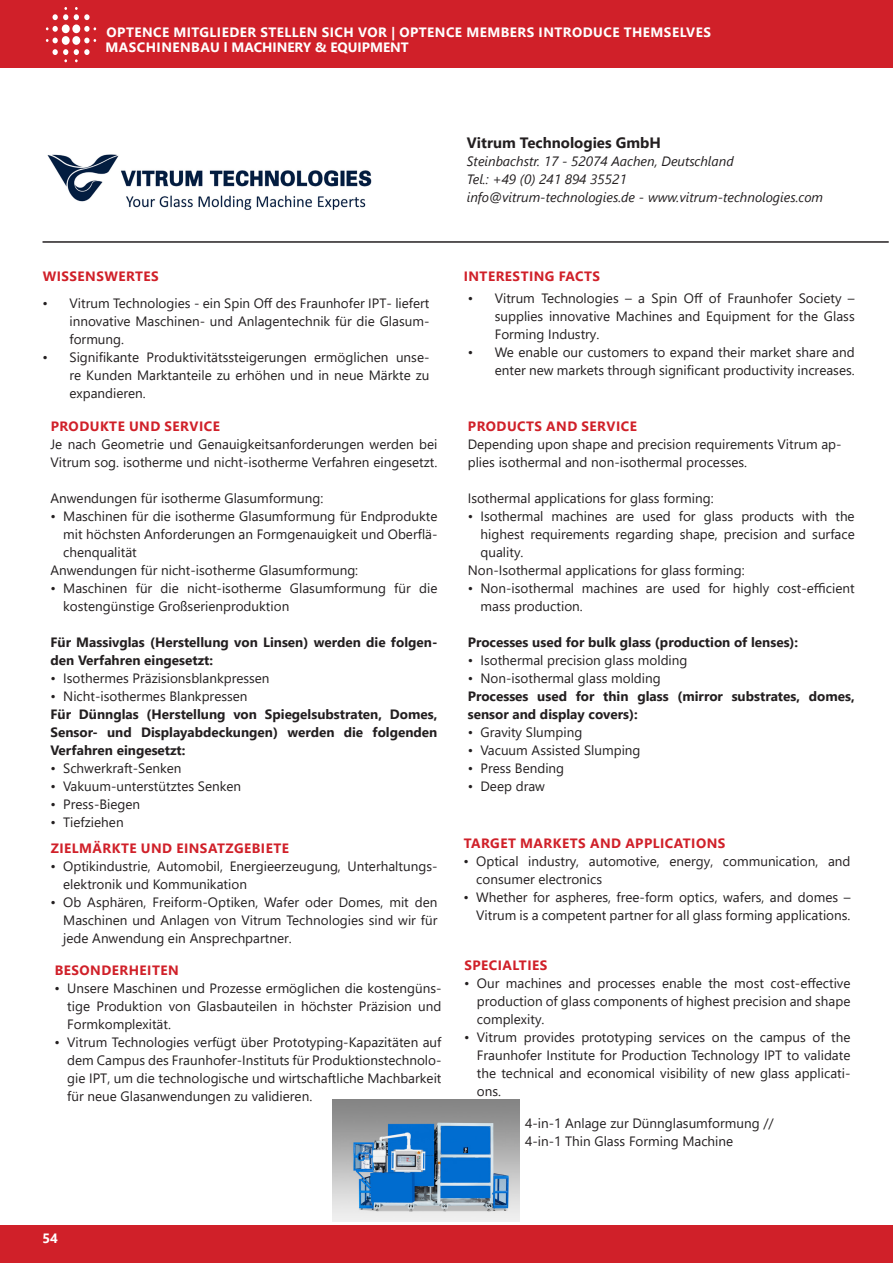
<style>
.page{position:relative;width:893px;height:1263px;background:#fff}
.page>*{position:absolute;margin:0;border:0;box-sizing:border-box;transform-origin:0 0}
.Fließtext{font:700 15px "Segoe UI";color:#231f20}
.Aufzählung{font:13.5px/18px "Segoe UI";color:#231f20;text-align:justify}
.Aufzählung-2{font:700 13.5px/18px "Segoe UI";color:#231f20}
.t1{font:700 13.5px "Segoe UI";letter-spacing:.035em;color:#d02029}
.Fließtext-2{font:italic 13.5px "Segoe UI";color:#231f20}
.Headlines_3{font:700 13.5px "Segoe UI";letter-spacing:.035em;color:#fff}
.Fließtext-3{font:13.5px "Segoe UI";color:#231f20}
.Headlines_3-2{font:700 13.5px "Segoe UI";color:#fff}
</style>
<div class="page">
<div style="left:0;top:0;width:893px;height:68px;background:#d02029"></div>
<div style="left:0;top:1226px;width:893px;height:37px;background:#d02029"></div>
<svg style="left:46px;top:26px;width:12px;height:6px"></svg>
<svg style="left:46px;top:38px;width:12px;height:5px"></svg>
<svg style="left:53px;top:7px;width:15px;height:13px"></svg>
<div style="left:62px;top:36px;width:8px;height:9px;background:#fff;border-radius:50%"></div>
<svg style="left:84px;top:26px;width:12px;height:6px"></svg>
<svg style="left:74px;top:7px;width:16px;height:13px"></svg>
<svg style="left:84px;top:38px;width:12px;height:5px"></svg>
<svg style="left:74px;top:49px;width:16px;height:13px"></svg>
<div style="left:62px;top:24px;width:8px;height:9px;background:#fff;border-radius:50%"></div>
<svg style="left:53px;top:49px;width:15px;height:13px"></svg>
<div style="left:72px;top:36px;width:8px;height:9px;background:#fff;border-radius:50%"></div>
<div style="left:72px;top:24px;width:8px;height:9px;background:#fff;border-radius:50%"></div>
<hr style="left:43px;top:241px;width:846px;height:2px;background:#231f20">
<img style="left:333px;top:1100px;width:187px;height:121px">
<img style="left:47px;top:154px;width:325px;height:56px">
<p class="Headlines_3" style="left:107px;top:20px;width:606px">OPTENCE MITGLIEDER STELLEN SICH VOR | OPTENCE MEMBERS INTRODUCE THEMSELVES</p>
<p class="Headlines_3-2" style="left:105px;top:35px;width:305px">MASCHINENBAU ⅼ MACHINERY &amp; EQUIPMENT</p>
<p class="Fließtext" style="left:467px;top:128px;width:196px">Vitrum Technologies GmbH</p>
<p class="Fließtext-2" style="left:467px;top:148px;width:268px">Steinbachstr. 17 - 52074 Aachen, Deutschland</p>
<p class="Fließtext-2" style="left:467px;top:166px;width:161px">Tel.: +49 (0) 241 894 35521</p>
<p class="Fließtext-2" style="left:467px;top:184px;width:358px">info@vitrum-technologies.de - www.vitrum-technologies.com</p>
<p class="t1" style="left:43px;top:264px;width:118px">WISSENSWERTES</p>
<p class="t1" style="left:464px;top:264px;width:138px">INTERESTING FACTS</p>
<p class="Aufzählung" style="left:70px;top:293px;width:361px;text-indent:-27px">• Vitrum Technologies - ein Spin Off des Fraunhofer IPT- liefert innovative Maschinen- und Anlagentechnik für die Glasum&shy;formung.</p>
<p class="Aufzählung" style="left:70px;top:347px;width:361px;text-indent:-27px">• Signifikante Produktivitätssteigerungen ermöglichen unse&shy;re Kunden Marktanteile zu erhöhen und in neue Märkte zu expandieren.</p>
<p class="t1" style="left:51px;top:413px;width:171px">PRODUKTE UND SERVICE</p>
<p class="Aufzählung" style="left:50px;top:434px;width:388px">Je nach Geometrie und Genauigkeitsanforderungen werden bei<br>Vitrum sog. isotherme und nicht-isotherme Verfahren eingesetzt.</p>
<p class="Aufzählung" style="left:50px;top:488px;width:274px">Anwendungen für isotherme Glasumformung:</p>
<p class="Aufzählung" style="left:63px;top:506px;width:376px;text-indent:-13px">• Maschinen für die isotherme Glasumformung für Endprodukte mit höchsten Anforderungen an Formgenauigkeit und Oberflä&shy;chenqualität</p>
<p class="Aufzählung" style="left:50px;top:560px;width:309px">Anwendungen für nicht-isotherme Glasumformung:</p>
<p class="Aufzählung" style="left:63px;top:578px;width:376px;text-indent:-13px">• Maschinen für die nicht-isotherme Glasumformung für die kostengünstige Großserienproduktion</p>
<p class="Aufzählung-2" style="left:50px;top:632px;width:388px">Für Massivglas (Herstellung von Linsen) werden die folgen&shy;den Verfahren eingesetzt:</p>
<p class="Aufzählung" style="left:50px;top:668px;width:221px">• Isothermes Präzisionsblankpressen</p>
<p class="Aufzählung" style="left:50px;top:686px;width:199px">• Nicht-isothermes Blankpressen</p>
<p class="Aufzählung-2" style="left:50px;top:704px;width:388px;text-align:justify">Für Dünnglas (Herstellung von Spiegelsubstraten, Domes, Sensor- und Displayabdeckungen) werden die folgenden Verfahren eingesetzt:</p>
<p class="Aufzählung" style="left:50px;top:758px;width:133px">• Schwerkraft-Senken</p>
<p class="Aufzählung" style="left:50px;top:776px;width:192px">• Vakuum-unterstütztes Senken</p>
<p class="Aufzählung" style="left:50px;top:794px;width:91px">• Press-Biegen</p>
<p class="Aufzählung" style="left:50px;top:812px;width:75px">• Tiefziehen</p>
<p class="t1" style="left:51px;top:835px;width:240px">ZIELMÄRKTE UND EINSATZGEBIETE</p>
<p class="Aufzählung" style="left:63px;top:856px;width:376px;text-indent:-13px">• Optikindustrie, Automobil, Energieerzeugung, Unterhaltungs&shy;elektronik und Kommunikation</p>
<p class="Aufzählung" style="left:63px;top:892px;width:376px;text-indent:-13px">• Ob Asphären, Freiform-Optiken, Wafer oder Domes, mit den Maschinen und Anlagen von Vitrum Technologies sind wir für jede Anwendung ein Ansprechpartner.</p>
<p class="t1" style="left:55px;top:958px;width:125px">BESONDERHEITEN</p>
<p class="Aufzählung" style="left:67px;top:978px;width:376px;text-indent:-13px">• Unsere Maschinen und Prozesse ermöglichen die kostengüns&shy;tige Produktion von Glasbauteilen in höchster Präzision und Formkomplexität.</p>
<p class="Aufzählung" style="left:67px;top:1032px;width:376px;text-indent:-13px">• Vitrum Technologies verfügt über Prototyping-Kapazitäten auf dem Campus des Fraunhofer-Instituts für Produktionstechnolo&shy;gie IPT, um die technologische und wirtschaftliche Machbarkeit für neue Glasanwendungen zu validieren.</p>
<p class="Aufzählung" style="left:495px;top:288px;width:361px;text-indent:-27px">• Vitrum Technologies – a Spin Off of Fraunhofer Society – supplies innovative Machines and Equipment for the Glass Forming Industry.</p>
<p class="Aufzählung" style="left:468px;top:342px;width:388px;text-align:right">• We enable our customers to expand their market share and enter new markets through significant productivity increases.</p>
<p class="t1" style="left:468px;top:413px;width:170px">PRODUCTS AND SERVICE</p>
<p class="Aufzählung" style="left:468px;top:434px;width:375px">Depending upon shape and precision requirements Vitrum ap&shy;plies isothermal and non-isothermal processes.</p>
<p class="Aufzählung" style="left:468px;top:488px;width:247px">Isothermal applications for glass forming:</p>
<p class="Aufzählung" style="left:480px;top:506px;width:376px;text-indent:-13px">• Isothermal machines are used for glass products with the highest requirements regarding shape, precision and surface quality.</p>
<p class="Aufzählung" style="left:468px;top:560px;width:278px">Non-Isothermal applications for glass forming:</p>
<p class="Aufzählung" style="left:480px;top:578px;width:376px;text-indent:-13px">• Non-isothermal machines are used for highly cost-efficient mass production.</p>
<p class="Aufzählung-2" style="left:468px;top:632px;width:332px">Processes used for bulk glass (production of lenses):</p>
<p class="Aufzählung" style="left:468px;top:650px;width:221px">• Isothermal precision glass molding</p>
<p class="Aufzählung" style="left:468px;top:668px;width:194px">• Non-isothermal glass molding</p>
<p class="Aufzählung-2" style="left:468px;top:686px;width:388px">Processes used for thin glass (mirror substrates, domes, sensor and display covers):</p>
<p class="Aufzählung" style="left:468px;top:722px;width:116px">• Gravity Slumping</p>
<p class="Aufzählung" style="left:468px;top:740px;width:174px">• Vacuum Assisted Slumping</p>
<p class="Aufzählung" style="left:468px;top:758px;width:98px">• Press Bending</p>
<p class="Aufzählung" style="left:468px;top:776px;width:79px">• Deep draw</p>
<p class="t1" style="left:464px;top:830px;width:263px">TARGET MARKETS AND APPLICATIONS</p>
<p class="Aufzählung" style="left:476px;top:850px;width:376px;text-indent:-13px">• Optical industry, automotive, energy, communication, and consumer electronics</p>
<p class="Aufzählung" style="left:463px;top:886px;width:388px;text-align:right">• Whether for aspheres, free-form optics, wafers, and domes –<br>Vitrum is a competent partner for all glass forming applications.</p>
<p class="t1" style="left:464px;top:952px;width:84px">SPECIALTIES</p>
<p class="Aufzählung" style="left:477px;top:973px;width:375px;text-indent:-13px">• Our machines and processes enable the most cost-effective production of glass components of highest precision and shape complexity.</p>
<p class="Aufzählung" style="left:477px;top:1027px;width:375px;text-indent:-13px">• Vitrum provides prototyping services on the campus of the Fraunhofer Institute for Production Technology IPT to validate the technical and economical visibility of new glass applicati&shy;ons.</p>
<p class="Fließtext-3" style="left:525px;top:1110px;width:250px">4-in-1 Anlage zur Dünnglasumformung //</p>
<p class="Fließtext-3" style="left:525px;top:1128px;width:210px">4-in-1 Thin Glass Forming Machine</p>
<p class="Headlines_3" style="left:43px;top:1225px;width:17px">54</p>
</div>
